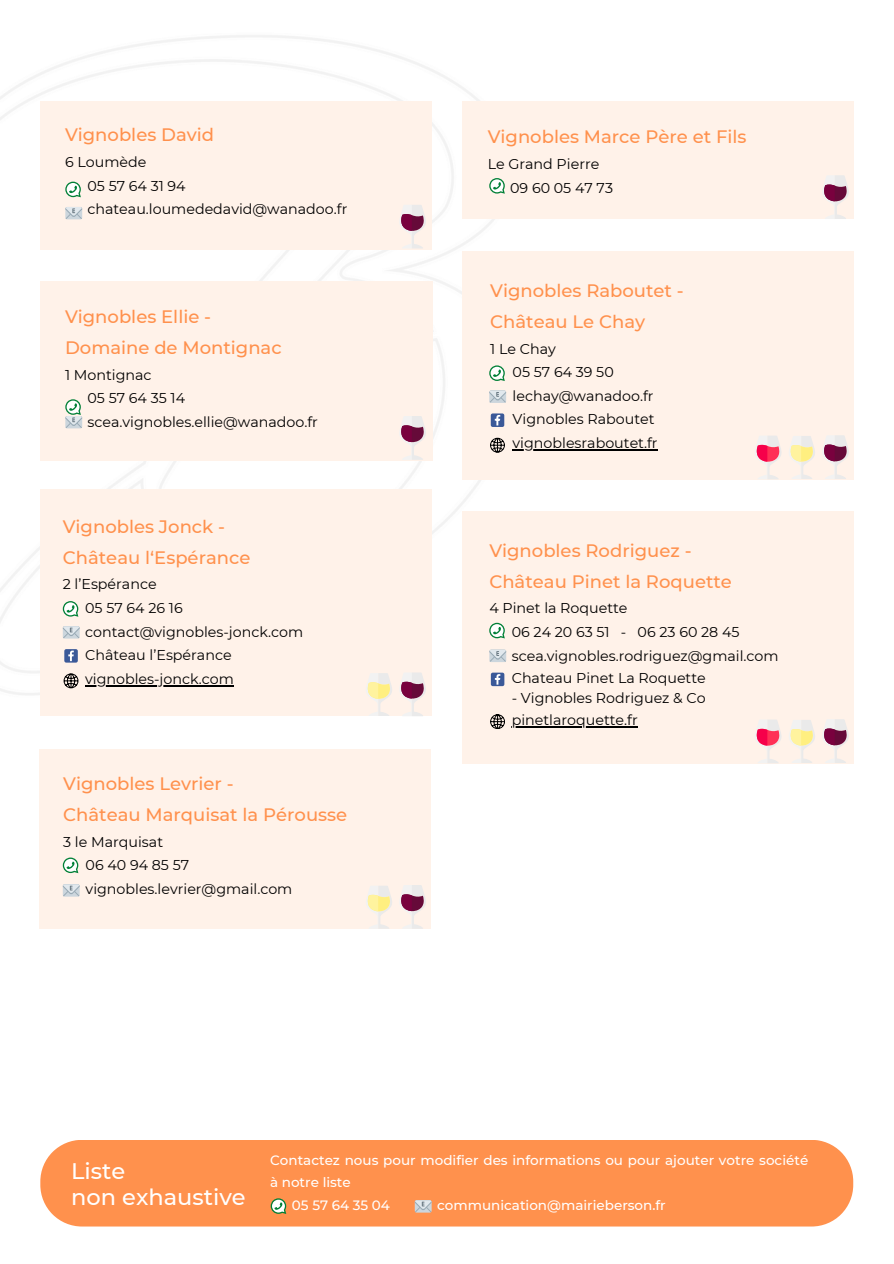
<style>
.page{position:relative;width:894px;height:1264px;background:#fff}
.page>*{position:absolute;margin:0;border:0;box-sizing:border-box;transform-origin:0 0}
.t1{font:500 22.5px/25.8px "Montserrat";color:#fff}
.t2{font:500 18px "Montserrat";color:#ff914d}
.t3{font:14.25px/23.7px "Montserrat";color:#000}
.t4{font:500 13.5px "Montserrat";color:#fff}
</style>
<div class="page">
<div style="left:40px;top:102px;width:392px;height:148px;background:#fff2e9"></div>
<div style="left:40px;top:489px;width:392px;height:227px;background:#fff2e9"></div>
<div style="left:462px;top:102px;width:391px;height:117px;background:#fff2e9"></div>
<div style="left:40px;top:281px;width:392px;height:180px;background:#fff2e9"></div>
<hr style="left:85px;top:685px;width:149px;height:1px;background:#000">
<svg style="left:64px;top:649px;width:14px;height:13px"></svg>
<svg style="left:63px;top:601px;width:15px;height:15px"></svg>
<svg style="left:63px;top:626px;width:17px;height:12px"></svg>
<svg style="left:64px;top:673px;width:14px;height:15px"></svg>
<svg style="left:65px;top:182px;width:16px;height:15px"></svg>
<svg style="left:65px;top:399px;width:17px;height:29px"></svg>
<svg style="left:65px;top:207px;width:17px;height:12px"></svg>
<svg style="left:399px;top:205px;width:27px;height:43px"></svg>
<svg style="left:399px;top:416px;width:27px;height:44px"></svg>
<svg style="left:366px;top:673px;width:26px;height:43px"></svg>
<svg style="left:399px;top:672px;width:27px;height:44px"></svg>
<div style="left:39px;top:749px;width:392px;height:179px;background:#fff2e9"></div>
<svg style="left:63px;top:884px;width:17px;height:12px"></svg>
<svg style="left:63px;top:857px;width:15px;height:16px"></svg>
<svg style="left:366px;top:886px;width:26px;height:42px"></svg>
<svg style="left:399px;top:885px;width:27px;height:43px"></svg>
<svg style="left:489px;top:178px;width:15px;height:16px"></svg>
<div style="left:462px;top:250px;width:391px;height:229px;background:#fff2e9"></div>
<hr style="left:512px;top:449px;width:145px;height:1px;background:#000">
<div style="left:462px;top:511px;width:391px;height:252px;background:#fff2e9"></div>
<hr style="left:511px;top:726px;width:126px;height:1px;background:#000">
<svg style="left:490px;top:672px;width:14px;height:14px"></svg>
<svg style="left:489px;top:649px;width:17px;height:13px"></svg>
<svg style="left:490px;top:714px;width:14px;height:15px"></svg>
<svg style="left:490px;top:413px;width:14px;height:14px"></svg>
<svg style="left:489px;top:365px;width:15px;height:16px"></svg>
<div style="left:489px;top:390px;width:17px;height:13px;background:#ccd6dd;border-radius:2px"></div>
<svg style="left:489px;top:390px;width:17px;height:12px"></svg>
<svg style="left:490px;top:438px;width:14px;height:14px"></svg>
<svg style="left:489px;top:622px;width:15px;height:16px"></svg>
<svg style="left:789px;top:720px;width:26px;height:42px"></svg>
<svg style="left:822px;top:719px;width:26px;height:44px"></svg>
<svg style="left:755px;top:720px;width:26px;height:43px"></svg>
<svg style="left:789px;top:436px;width:26px;height:42px"></svg>
<svg style="left:822px;top:435px;width:26px;height:44px"></svg>
<svg style="left:755px;top:436px;width:26px;height:43px"></svg>
<svg style="left:822px;top:175px;width:26px;height:44px"></svg>
<div style="left:40px;top:1140px;width:813px;height:86px;background:#ff914d"></div>
<svg style="left:270px;top:1198px;width:16px;height:15px"></svg>
<svg style="left:414px;top:1200px;width:17px;height:12px"></svg>
<p class="t2" style="left:65px;top:124px;width:151px">Vignobles David</p>
<p class="t3" style="left:65px;top:150px;width:83px">6 Loumède</p>
<p class="t3" style="left:87px;top:174px;width:100px">05 57 64 31 94</p>
<p class="t3" style="left:87px;top:197px;width:261px">chateau.loumededavid@wanadoo.fr</p>
<p class="t2" style="left:65px;top:306px;width:147px">Vignobles Ellie -</p>
<p class="t2" style="left:65px;top:336px;width:218px">Domaine de Montignac</p>
<p class="t3" style="left:65px;top:363px;width:88px">1 Montignac</p>
<p class="t3" style="left:87px;top:386px;width:99px">05 57 64 35 14</p>
<p class="t3" style="left:87px;top:410px;width:232px">scea.vignobles.ellie@wanadoo.fr</p>
<p class="t2" style="left:63px;top:516px;width:164px">Vignobles Jonck -</p>
<p class="t2" style="left:63px;top:546px;width:189px">Château l‘Espérance</p>
<p class="t3" style="left:63px;top:572px;width:95px">2 l’Espérance</p>
<p class="t3" style="left:85px;top:596px;width:99px">05 57 64 26 16</p>
<p class="t3" style="left:85px;top:619px;width:219px">contact@vignobles-jonck.com</p>
<p class="t3" style="left:85px;top:643px;width:148px">Château l’Espérance</p>
<p class="t3" style="left:85px;top:667px;width:150px">vignobles-jonck.com</p>
<p class="t2" style="left:63px;top:773px;width:172px">Vignobles Levrier -</p>
<p class="t2" style="left:63px;top:803px;width:285px">Château Marquisat la Pérousse</p>
<p class="t3" style="left:63px;top:829px;width:101px">3 le Marquisat</p>
<p class="t3" style="left:86px;top:853px;width:105px">06 40 94 85 57</p>
<p class="t3" style="left:86px;top:877px;width:208px">vignobles.levrier@gmail.com</p>
<p class="t2" style="left:487px;top:126px;width:260px">Vignobles Marce Père et Fils</p>
<p class="t3" style="left:510px;top:152px;width:104px;text-indent:-22px">Le Grand Pierre<br>09 60 05 47 73</p>
<p class="t2" style="left:490px;top:280px;width:195px">Vignobles Raboutet -</p>
<p class="t2" style="left:490px;top:310px;width:156px">Château Le Chay</p>
<p class="t3" style="left:490px;top:336px;width:67px">1 Le Chay</p>
<p class="t3" style="left:512px;top:360px;width:103px">05 57 64 39 50</p>
<p class="t3" style="left:512px;top:384px;width:142px">lechay@wanadoo.fr</p>
<p class="t3" style="left:512px;top:407px;width:143px">Vignobles Raboutet</p>
<p class="t3" style="left:512px;top:431px;width:146px">vignoblesraboutet.fr</p>
<p class="t2" style="left:489px;top:539px;width:204px">Vignobles Rodriguez -</p>
<p class="t2" style="left:489px;top:570px;width:244px">Château Pinet la Roquette</p>
<p class="t3" style="left:489px;top:596px;width:140px">4 Pinet la Roquette</p>
<p class="t3" style="left:511px;top:620px;width:229px">06 24 20 63 51 - 06 23 60 28 45</p>
<p class="t3" style="left:511px;top:643px;width:268px">scea.vignobles.rodriguez@gmail.com</p>
<p class="t3" style="left:511px;top:666px;width:195px">Chateau Pinet La Roquette</p>
<p class="t3" style="left:511px;top:686px;width:195px">- Vignobles Rodriguez &amp; Co</p>
<p class="t3" style="left:511px;top:708px;width:127px">pinetlaroquette.fr</p>
<p class="t1" style="left:71px;top:1157px;width:176px">Liste<br>non exhaustive</p>
<p class="t4" style="left:270px;top:1151px;width:539px">Contactez nous pour modifier des informations ou pour ajouter votre société</p>
<p class="t4" style="left:270px;top:1174px;width:82px">à notre liste</p>
<p class="t4" style="left:292px;top:1196px;width:99px">05 57 64 35 04</p>
<p class="t4" style="left:437px;top:1196px;width:230px">communication@mairieberson.fr</p>
</div>
